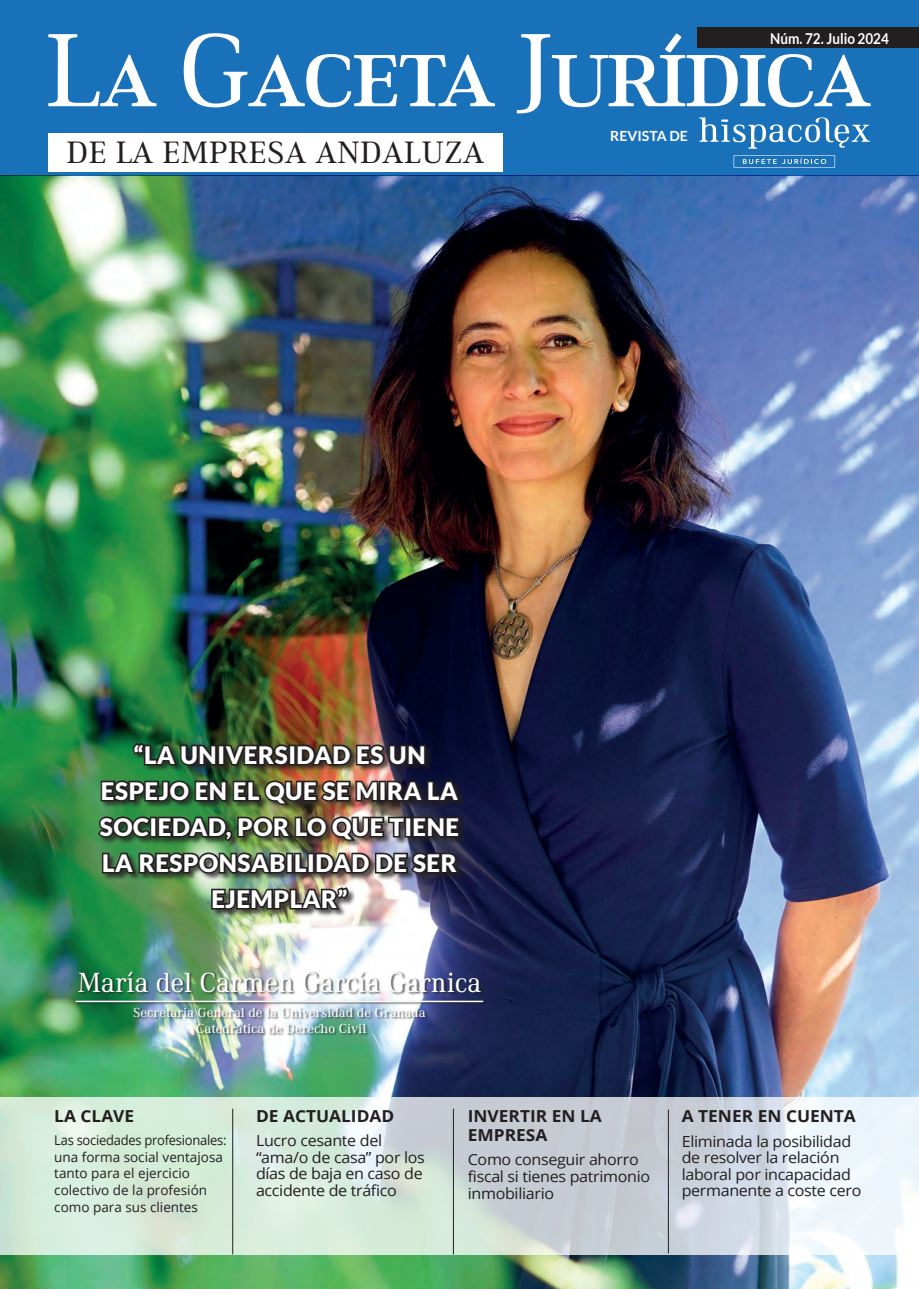
<style>
.page{position:relative;width:919px;height:1289px;background:#fff}
.page>*{position:absolute;margin:0;border:0;box-sizing:border-box;transform-origin:0 0}
.t1{font:107.1px "Ethos";letter-spacing:-.04em;color:#fff}
.t2{font:31.8px "Ethos";color:#231f20}
.t3{font:28.5px "Ethos";color:#fff;scale:.95 1}
.t4{font:900 24px/36px "Lato";letter-spacing:.025em;color:#fff;text-align:center}
.t5{font:700 16.5px/19.5px "Open Sans";color:#231f20;scale:1.05 1}
.t6{font:15.3px/16.5px "Open Sans";letter-spacing:-.02em;color:#231f20;scale:1.05 1}
.t7{font:700 15px "Lato";color:#fff;scale:.9 1}
.t8{font:700 13.95px "Lato";color:#fff}
.t9{font:13.5px/16.5px "Open Sans";color:#231f20;scale:.96 1}
.t10{font:13.5px/16.2px "Ethos";color:#fff;text-align:center}
</style>
<div class="page">
<img style="left:0;top:175px;width:918px;height:1113px">
<svg style="left:0;top:1097px;width:918px;height:157px;background:#d5e2df"></svg>
<hr style="left:232px;top:1108px;width:1px;height:146px;background:#231f20">
<hr style="left:453px;top:1108px;width:1px;height:146px;background:#231f20">
<hr style="left:668px;top:1109px;width:1px;height:144px;background:#231f20">
<div style="left:0;top:0;width:918px;height:175px;background:#1971ba"></div>
<div style="left:48px;top:133px;width:454px;height:38px;background:#fff"></div>
<svg style="left:699px;top:117px;width:170px;height:32px"></svg>
<svg style="left:733px;top:155px;width:102px;height:12px"></svg>
<div style="left:697px;top:28px;width:221px;height:20px;background:#231f20"></div>
<div style="left:98px;top:743px;width:370px;height:174px;background:#231f20;opacity:.75"></div>
<img style="left:95px;top:737px;width:368px;height:175px">
<div style="left:75px;top:971px;width:411px;height:65px;background:#231f20;opacity:.75"></div>
<hr style="left:76px;top:1000px;width:407px;height:2px;background:#fff">
<p class="t7" style="left:770px;top:30px;width:133px">Núm. 72. Julio 2024</p>
<h1 class="t1" style="left:44px;top:7px;width:829px">La Gaceta Jurídica</h1>
<h2 class="t2" style="left:67px;top:133px;width:419px">DE LA EMPRESA ANDALUZA</h2>
<p class="t8" style="left:610px;top:128px;width:79px">REVISTA DE</p>
<h3 class="t4" style="left:100px;top:736px;width:361px">“LA UNIVERSIDAD ES UN<br>ESPEJO EN EL QUE SE MIRA LA<br>SOCIEDAD, POR LO QUE TIENE<br>LA RESPONSABILIDAD DE SER<br>EJEMPLAR”</h3>
<h3 class="t3" style="left:78px;top:965px;width:426px">María del Carmen García Garnica</h3>
<p class="t10" style="left:133px;top:1004px;width:294px">Secretaria General de la Universidad de Granada<br>Catedrática de Derecho Civil</p>
<p class="t5" style="left:54px;top:1105px;width:78px">LA CLAVE</p>
<p class="t9" style="left:54px;top:1131px;width:181px">Las sociedades profesionales: una forma social ventajosa tanto para el ejercicio colectivo de la profesión como para sus clientes</p>
<p class="t5" style="left:256px;top:1105px;width:133px">DE ACTUALIDAD</p>
<p class="t6" style="left:256px;top:1131px;width:162px">Lucro cesante del “ama/o de casa” por los días de baja en caso de accidente de tráfico</p>
<p class="t5" style="left:468px;top:1105px;width:129px">INVERTIR EN LA<br>EMPRESA</p>
<p class="t6" style="left:468px;top:1151px;width:175px">Como conseguir ahorro fiscal si tienes patrimonio inmobiliario</p>
<p class="t5" style="left:681px;top:1106px;width:167px">A TENER EN CUENTA</p>
<p class="t6" style="left:681px;top:1132px;width:173px">Eliminada la posibilidad de resolver la relación laboral por incapacidad permanente a coste cero</p>
</div>
